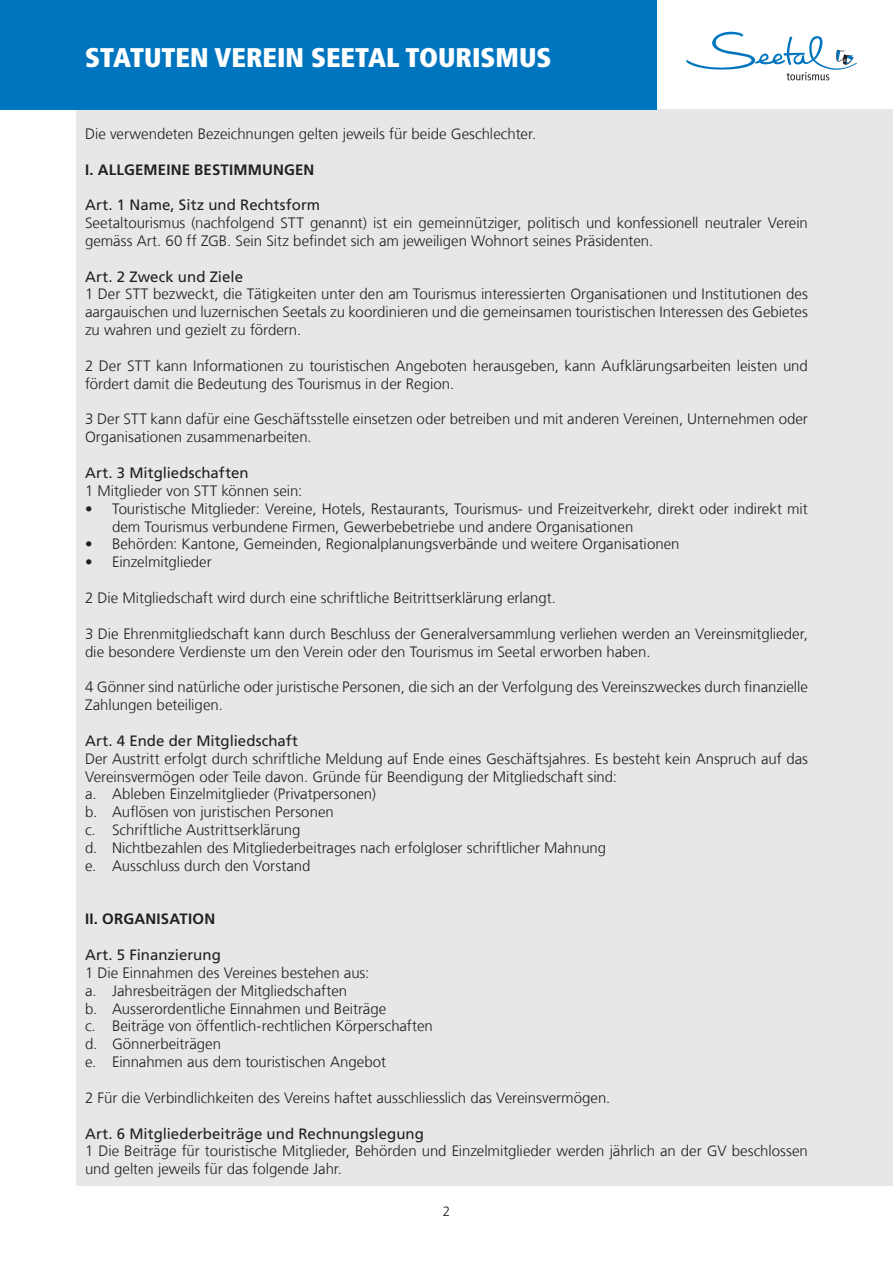
<style>
.page{position:relative;width:893px;height:1263px;background:#fff}
.page>*{position:absolute;margin:0;border:0;box-sizing:border-box;transform-origin:0 0}
.t1{font:900 condensed 27px "Frutiger";color:#fff}
.t2{font:300 15px/17.9px "Frutiger LT Com";color:#231f20}
.t3{font:15px "Frutiger LT Com";color:#231f20}
.t4{font:700 15px "Frutiger LT Com";letter-spacing:.015em;color:#231f20}
.t5{font:300 13.5px "Frutiger LT Com";color:#231f20}
</style>
<div class="page">
<div style="left:77px;top:109px;width:816px;height:1077px;background:#e6e7e9"></div>
<svg style="left:686px;top:32px;width:171px;height:48px"></svg>
<div style="left:0;top:0;width:657px;height:109px;background:#0075bf"></div>
<p class="t1" style="left:85px;top:41px;width:468px">STATUTEN VEREIN SEETAL TOURISMUS</p>
<p class="t2" style="left:85px;top:125px;width:453px">Die verwendeten Bezeichnungen gelten jeweils für beide Geschlechter.</p>
<p class="t4" style="left:85px;top:161px;width:231px">I. ALLGEMEINE BESTIMMUNGEN</p>
<p class="t3" style="left:85px;top:196px;width:237px">Art. 1 Name, Sitz und Rechtsform</p>
<p class="t2" style="left:85px;top:214px;width:724px">Seetaltourismus (nachfolgend STT genannt) ist ein gemeinnütziger, politisch und konfessionell neutraler Verein gemäss Art. 60 ff ZGB. Sein Sitz befindet sich am jeweiligen Wohnort seines Präsidenten.</p>
<p class="t3" style="left:85px;top:268px;width:159px">Art. 2 Zweck und Ziele</p>
<p class="t2" style="left:85px;top:285px;width:724px;text-align:justify">1 Der STT bezweckt, die Tätigkeiten unter den am Tourismus interessierten Organisationen und Institutionen des aargauischen und luzernischen Seetals zu koordinieren und die gemeinsamen touristischen Interessen des Gebietes zu wahren und gezielt zu fördern.</p>
<p class="t2" style="left:85px;top:357px;width:724px">2 Der STT kann Informationen zu touristischen Angeboten herausgeben, kann Aufklärungsarbeiten leisten und fördert damit die Bedeutung des Tourismus in der Region.</p>
<p class="t2" style="left:85px;top:410px;width:724px">3 Der STT kann dafür eine Geschäftsstelle einsetzen oder betreiben und mit anderen Vereinen, Unternehmen oder<br>Organisationen zusammenarbeiten.</p>
<p class="t3" style="left:85px;top:464px;width:165px">Art. 3 Mitgliedschaften</p>
<p class="t2" style="left:85px;top:482px;width:219px">1 Mitglieder von STT können sein:</p>
<p class="t2" style="left:112px;top:500px;width:697px;text-indent:-27px">• Touristische Mitglieder: Vereine, Hotels, Restaurants, Tourismus- und Freizeitverkehr, direkt oder indirekt mit dem Tourismus verbundene Firmen, Gewerbebetriebe und andere Organisationen</p>
<p class="t2" style="left:85px;top:535px;width:596px">• Behörden: Kantone, Gemeinden, Regionalplanungsverbände und weitere Organisationen</p>
<p class="t2" style="left:85px;top:553px;width:128px">• Einzelmitglieder</p>
<p class="t2" style="left:85px;top:589px;width:472px">2 Die Mitgliedschaft wird durch eine schriftliche Beitrittserklärung erlangt.</p>
<p class="t2" style="left:85px;top:625px;width:724px">3 Die Ehrenmitgliedschaft kann durch Beschluss der Generalversammlung verliehen werden an Vereinsmitglieder, die besondere Verdienste um den Verein oder den Tourismus im Seetal erworben haben.</p>
<p class="t2" style="left:85px;top:678px;width:724px">4 Gönner sind natürliche oder juristische Personen, die sich an der Verfolgung des Vereinszweckes durch finanzielle<br>Zahlungen beteiligen.</p>
<p class="t3" style="left:85px;top:732px;width:215px">Art. 4 Ende der Mitgliedschaft</p>
<p class="t2" style="left:85px;top:750px;width:724px">Der Austritt erfolgt durch schriftliche Meldung auf Ende eines Geschäftsjahres. Es besteht kein Anspruch auf das<br>Vereinsvermögen oder Teile davon. Gründe für Beendigung der Mitgliedschaft sind:</p>
<p class="t2" style="left:85px;top:785px;width:292px">a. Ableben Einzelmitglieder (Privatpersonen)</p>
<p class="t2" style="left:85px;top:803px;width:250px">b. Auflösen von juristischen Personen</p>
<p class="t2" style="left:85px;top:821px;width:217px">c. Schriftliche Austrittserklärung</p>
<p class="t2" style="left:85px;top:839px;width:523px">d. Nichtbezahlen des Mitgliederbeitrages nach erfolgloser schriftlicher Mahnung</p>
<p class="t2" style="left:85px;top:857px;width:227px">e. Ausschluss durch den Vorstand</p>
<p class="t4" style="left:85px;top:910px;width:132px">II. ORGANISATION</p>
<p class="t3" style="left:85px;top:946px;width:137px">Art. 5 Finanzierung</p>
<p class="t2" style="left:85px;top:964px;width:286px">1 Die Einnahmen des Vereines bestehen aus:</p>
<p class="t2" style="left:85px;top:982px;width:264px">a. Jahresbeiträgen der Mitgliedschaften</p>
<p class="t2" style="left:85px;top:999px;width:303px">b. Ausserordentliche Einnahmen und Beiträge</p>
<p class="t2" style="left:85px;top:1017px;width:349px">c. Beiträge von öffentlich-rechtlichen Körperschaften</p>
<p class="t2" style="left:85px;top:1035px;width:138px">d. Gönnerbeiträgen</p>
<p class="t2" style="left:85px;top:1053px;width:302px">e. Einnahmen aus dem touristischen Angebot</p>
<p class="t2" style="left:85px;top:1089px;width:527px">2 Für die Verbindlichkeiten des Vereins haftet ausschliesslich das Vereinsvermögen.</p>
<p class="t3" style="left:85px;top:1124px;width:340px">Art. 6 Mitgliederbeiträge und Rechnungslegung</p>
<p class="t2" style="left:85px;top:1142px;width:724px">1 Die Beiträge für touristische Mitglieder, Behörden und Einzelmitglieder werden jährlich an der GV beschlossen und gelten jeweils für das folgende Jahr.</p>
<p class="t5" style="left:443px;top:1204px;width:9px">2</p>
</div>
